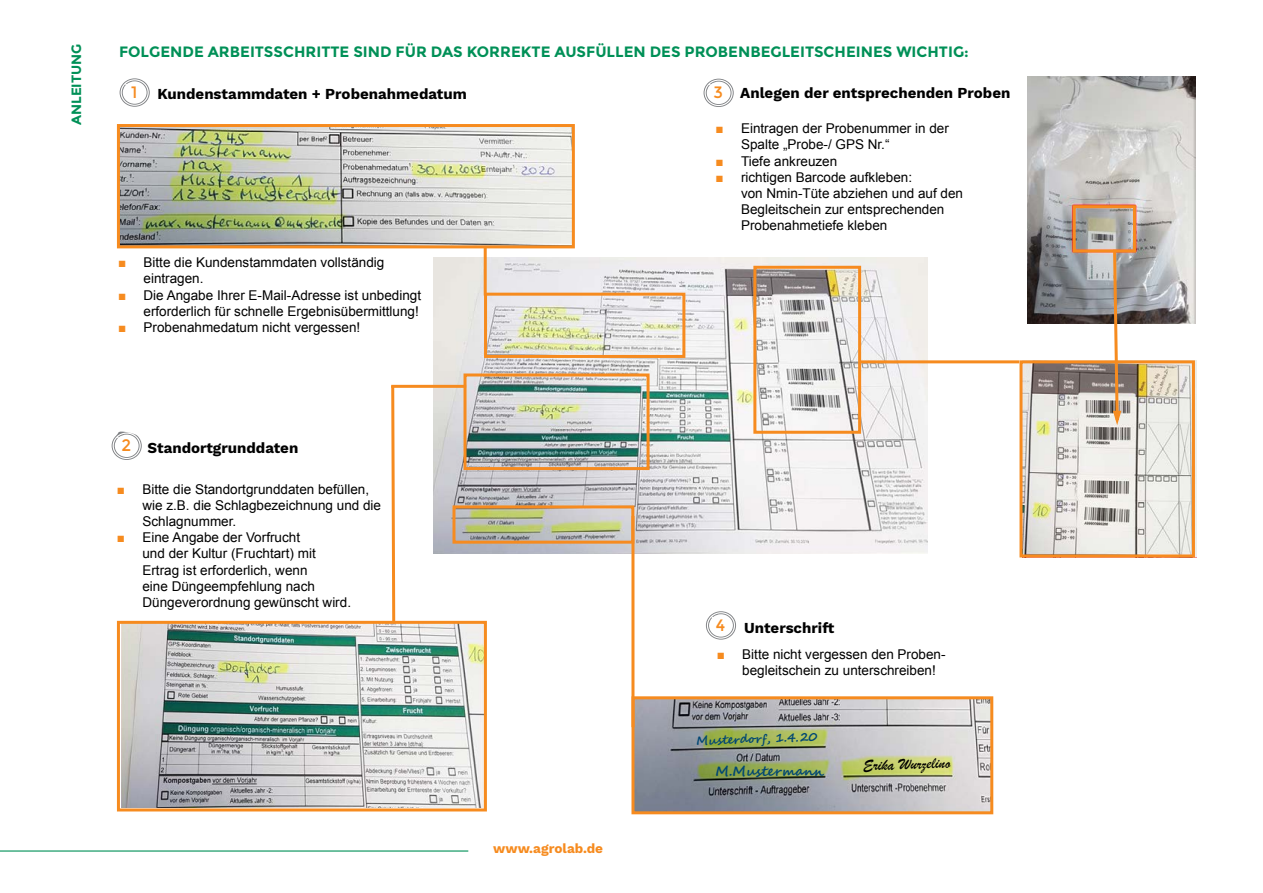
<style>
.page{position:relative;width:1263px;height:893px;background:#fff}
.page>*{position:absolute;margin:0;border:0;box-sizing:border-box;transform-origin:0 0}
.t1{font:16.5px "Brush Script";color:#000}
.t2{font:16.5px "Montserrat";color:#f68b1f}
.t3{font:700 15px "Work Sans";color:#000}
.t4{font:700 15px "Montserrat";color:#009057}
.t5{font:13.5px/16.2px "Arial";color:#000}
.t6{font:700 13.5px "Work Sans";color:#f68b1f}
.t7{font:700 13.5px "Segoe Script";color:#004673}
.t8{font:700 13.5px "Montserrat";color:#009057}
.t9{font:700 12px "Segoe Script";color:#004673}
.s1{color:#f68b1f}
</style>
<div class="page">
<hr style="left:0;top:850px;width:468px;height:2px;background:#009057">
<img style="left:121px;top:128px;width:450px;height:116px">
<div style="left:117px;top:124px;width:458px;height:124px;border:3px solid #f68b1f"></div>
<img style="left:635px;top:700px;width:354px;height:110px">
<div style="left:631px;top:696px;width:362px;height:118px;border:3px solid #f68b1f"></div>
<img style="left:434px;top:257px;width:493px;height:296px">
<div style="left:452px;top:505px;width:182px;height:39px;border:3px solid #f68b1f"></div>
<hr style="left:631px;top:516px;width:3px;height:211px;background:#f68b1f">
<svg style="left:120px;top:78px;width:30px;height:29px"></svg>
<div style="left:463px;top:373px;width:186px;height:97px;border:3px solid #f68b1f"></div>
<svg style="left:703px;top:79px;width:31px;height:28px"></svg>
<hr style="left:391px;top:385px;width:75px;height:3px;background:#f68b1f">
<svg style="left:706px;top:611px;width:30px;height:29px"></svg>
<div style="left:484px;top:293px;width:201px;height:65px;border:3px solid #f68b1f"></div>
<img style="left:1023px;top:360px;width:173px;height:197px">
<svg style="left:112px;top:432px;width:30px;height:28px"></svg>
<hr style="left:484px;top:247px;width:3px;height:49px;background:#f68b1f">
<div style="left:753px;top:266px;width:108px;height:168px;border:3px solid #f68b1f"></div>
<div style="left:1019px;top:360px;width:176px;height:197px;border:3px solid #f68b1f"></div>
<img style="left:1028px;top:77px;width:167px;height:247px">
<div style="left:1073px;top:205px;width:63px;height:47px;border:3px solid #f68b1f"></div>
<hr style="left:859px;top:360px;width:160px;height:3px;background:#f68b1f">
<svg style="left:1111px;top:247px;width:12px;height:177px;background:#c2a284"></svg>
<svg style="left:390px;top:384px;width:7px;height:237px"></svg>
<img style="left:121px;top:625px;width:362px;height:182px">
<div style="left:117px;top:621px;width:370px;height:190px;border:3px solid #f68b1f"></div>
<p class="t8" style="left:68px;top:125px;width:83px;rotate:-90deg">ANLEITUNG</p>
<p class="t4" style="left:119px;top:43px;width:33px">FOLGEN</p>
<p class="t4" style="left:182px;top:43px;width:67px">DE ARBEITSS</p>
<p class="t4" style="left:283px;top:43px;width:43px">CHRITTE</p>
<p class="t4" style="left:353px;top:43px;width:223px">SIN D FÜR DAS KORREKTE AUSF</p>
<p class="t4" style="left:595px;top:43px;width:22px">ÜLLEN</p>
<p class="t4" style="left:650px;top:43px;width:121px">DES PROBEN BEGLEITS</p>
<p class="t4" style="left:823px;top:43px;width:33px">CHEINES</p>
<p class="t4" style="left:896px;top:43px;width:74px">WICHTIG:</p>
<p class="t2" style="left:131px;top:82px;width:8px">1</p>
<p class="t2" style="left:713px;top:83px;width:11px">3</p>
<p class="t3" style="left:740px;top:84px;width:272px">Anlegen der entsprechenden Proben</p>
<p class="t3" style="left:157px;top:85px;width:311px">Kundenstammdaten + Probenahmedatum</p>
<p class="t5" style="left:741px;top:120px;width:209px;text-indent:-26px"><span class="s1">■</span> Eintragen der Probenummer in der<br>Spalte „Probe-/ GPS Nr.“</p>
<p class="t5" style="left:715px;top:153px;width:123px"><span class="s1">■</span> Tiefe ankreuzen</p>
<p class="t5" style="left:741px;top:169px;width:224px;text-indent:-26px"><span class="s1">■</span> richtigen Barcode aufkleben:<br>von Nmin-Tüte abziehen und auf den<br>Begleitschein zur entsprechenden<br>Probenahmetiefe kleben</p>
<p class="t5" style="left:144px;top:254px;width:242px;text-indent:-26px"><span class="s1">■</span> Bitte die Kundenstammdaten vollständig eintragen.</p>
<p class="t5" style="left:118px;top:287px;width:305px;text-align:right"><span class="s1">■</span> Die Angabe Ihrer E-Mail-Adresse ist unbedingt erforderlich für schnelle Ergebnisübermittlung!</p>
<p class="t5" style="left:118px;top:319px;width:244px"><span class="s1">■</span> Probenahmedatum nicht vergessen!</p>
<p class="t2" style="left:121px;top:436px;width:11px">2</p>
<p class="t3" style="left:147px;top:439px;width:152px">Standortgrunddaten</p>
<p class="t5" style="left:142px;top:481px;width:240px;text-indent:-26px"><span class="s1">■</span> Bitte die Standortgrunddaten befüllen, wie z.B. die Schlagbezeichnung und die<br>Schlagnummer.</p>
<p class="t5" style="left:142px;top:530px;width:210px;text-indent:-26px"><span class="s1">■</span> Eine Angabe der Vorfrucht<br>und der Kultur (Fruchtart) mit<br>Ertrag ist erforderlich, wenn<br>eine Düngeempfehlung nach<br>Düngeverordnung gewünscht wird.</p>
<p class="t6" style="left:493px;top:841px;width:111px">www.agrolab.de</p>
<p class="t2" style="left:716px;top:615px;width:11px">4</p>
<p class="t3" style="left:744px;top:619px;width:91px">Unterschrift</p>
<p class="t5" style="left:742px;top:647px;width:205px;line-height:15.8px;text-indent:-26px"><span class="s1">■</span> Bitte nicht vergessen den Proben&shy;begleitschein zu unterschreiben!</p>
<p class="t9" style="left:696px;top:731px;width:123px;rotate:-2deg">Musterdorf, 1.4.20</p>
<p class="t7" style="left:715px;top:761px;width:110px">M.Mustermann</p>
<p class="t1" style="left:863px;top:755px;width:89px;rotate:-2deg">Erika Wurzelino</p>
</div>
